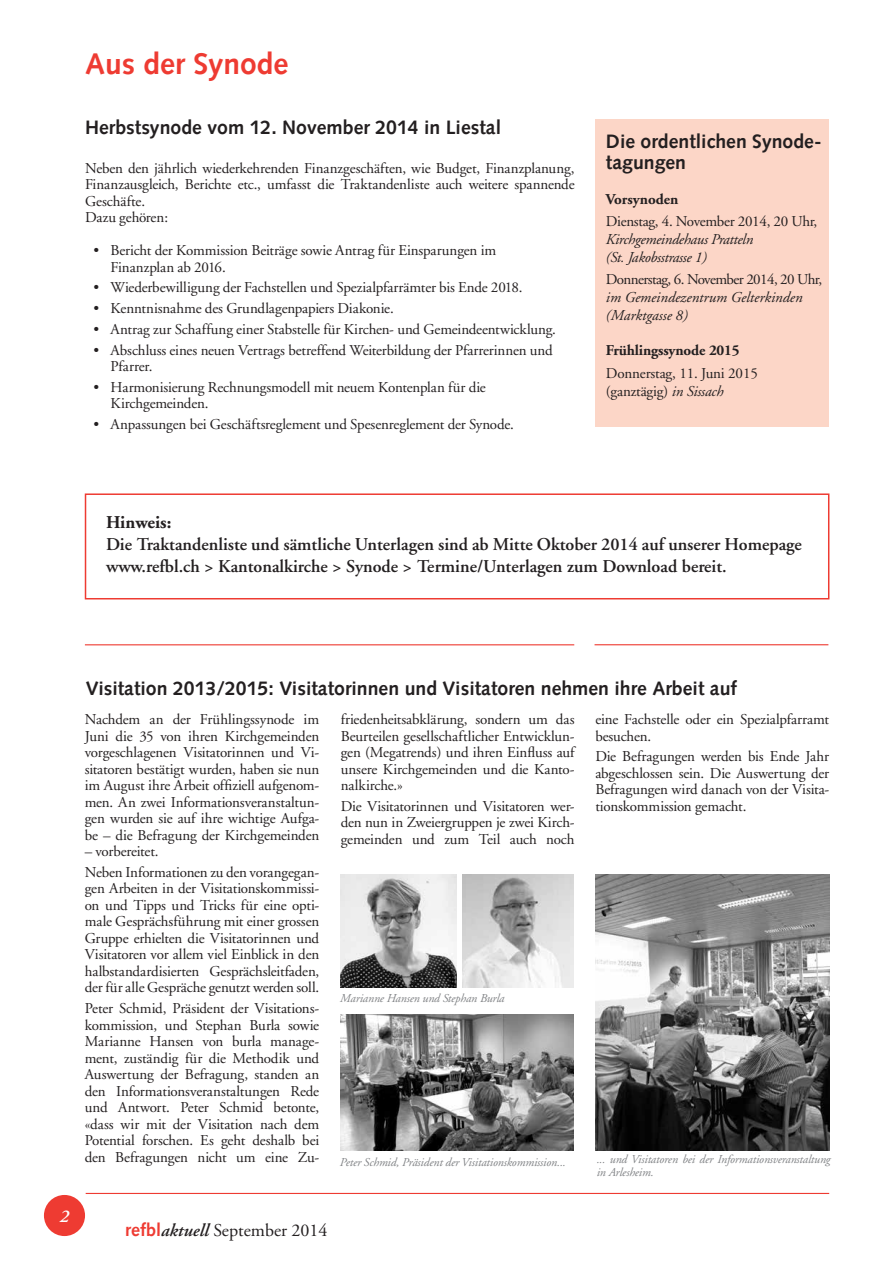
<style>
.page{position:relative;width:893px;height:1263px;background:#fff}
.page>*{position:absolute;margin:0;border:0;box-sizing:border-box;transform-origin:0 0}
.t1{font:700 30px "Syntax Com";color:#ee3b32}
.t2{font:700 19.5px/21px "Syntax Com";color:#231f20}
.t3{font:600 18px/21.6px "Adobe Garamond";color:#231f20}
.t4{font:18px "Adobe Garamond";color:#231f20}
.t5{font:700 18px "Adobe Garamond";color:#231f20}
.t6{font:italic 600 18px "Adobe Garamond";color:#fff}
.t7{font:15px/16.5px "Adobe Garamond";letter-spacing:-.01em;color:#231f20}
.t8{font:italic 15px/18px "Adobe Garamond";letter-spacing:-.02em;color:#231f20}
.t9{font:italic 15px/18px "Adobe Garamond";color:#231f20}
.t10{font:15px "Adobe Garamond";letter-spacing:-.04em;color:#231f20}
.t11{font:700 15px "Adobe Garamond";letter-spacing:-.01em;color:#231f20}
.t12{font:italic 12px/13.5px "Adobe Garamond";letter-spacing:-.01em;color:#808285}
.s1{font-style:italic}
.s2{font-family:"Syntax Com";font-weight:700;color:#ee3b32}
.s3{font-weight:600;font-style:italic}
</style>
<div class="page">
<div style="left:44px;top:1195px;width:41px;height:41px;background:#ee3b32;border-radius:50%"></div>
<hr style="left:86px;top:1193px;width:743px;height:1px;background:#ee3b32">
<div style="left:85px;top:493px;width:744px;height:106px;border:2px solid #ee3b32"></div>
<img style="left:595px;top:874px;width:234px;height:276px">
<div style="left:596px;top:119px;width:233px;height:308px;background:#fcd6c7"></div>
<img style="left:340px;top:874px;width:117px;height:114px">
<img style="left:462px;top:874px;width:111px;height:114px">
<img style="left:340px;top:1015px;width:234px;height:135px">
<hr style="left:594px;top:644px;width:234px;height:1px;background:#ee3b32">
<hr style="left:85px;top:644px;width:489px;height:1px;background:#ee3b32">
<h1 class="t1" style="left:85px;top:46px;width:205px">Aus der Synode</h1>
<h2 class="t2" style="left:85px;top:116px;width:418px">Herbstsynode vom 12. November 2014 in Liestal</h2>
<p class="t7" style="left:85px;top:160px;width:491px">Neben den jährlich wiederkehrenden Finanzgeschäften, wie Budget, Finanzplanung, Finanzausgleich, Berichte etc., umfasst die Traktandenliste auch weitere spannende Geschäfte.<br>Dazu gehören:</p>
<p class="t7" style="left:111px;top:242px;width:387px;text-indent:-17px">• Bericht der Kommission Beiträge sowie Antrag für Einsparungen im<br>Finanzplan ab 2016.</p>
<p class="t7" style="left:94px;top:280px;width:430px">• Wiederbewilligung der Fachstellen und Spezialpfarrämter bis Ende 2018.</p>
<p class="t7" style="left:94px;top:300px;width:302px">• Kenntnisnahme des Grundlagenpapiers Diakonie.</p>
<p class="t7" style="left:94px;top:321px;width:464px">• Antrag zur Schaffung einer Stabstelle für Kirchen- und Gemeindeentwicklung.</p>
<p class="t7" style="left:111px;top:342px;width:444px;text-indent:-17px">• Abschluss eines neuen Vertrags betreffend Weiterbildung der Pfarrerinnen und<br>Pfarrer.</p>
<p class="t7" style="left:111px;top:379px;width:377px;text-indent:-17px">• Harmonisierung Rechnungsmodell mit neuem Kontenplan für die<br>Kirchgemeinden.</p>
<p class="t7" style="left:94px;top:416px;width:422px">• Anpassungen bei Geschäftsreglement und Spesenreglement der Synode.</p>
<h2 class="t2" style="left:606px;top:131px;width:217px">Die ordentlichen Synode&shy;tagungen</h2>
<p class="t11" style="left:606px;top:191px;width:74px">Vorsynoden</p>
<p class="t7" style="left:606px;top:214px;width:213px">Dienstag, 4. November 2014, 20 Uhr,</p>
<p class="t8" style="left:606px;top:231px;width:149px">Kirchgemeindehaus Pratteln (St. Jakobsstrasse 1)</p>
<p class="t10" style="left:606px;top:272px;width:218px">Donnerstag, 6. November 2014, 20 Uhr,</p>
<p class="t9" style="left:606px;top:289px;width:198px">im Gemeindezentrum Gelterkinden (Marktgasse 8)</p>
<p class="t11" style="left:606px;top:342px;width:135px">Frühlingssynode 2015</p>
<p class="t7" style="left:606px;top:364px;width:153px;line-height:18px">Donnerstag, 11. Juni 2015 (ganztägig) <span class="s1">in Sissach</span></p>
<p class="t5" style="left:106px;top:513px;width:67px">Hinweis:</p>
<p class="t3" style="left:106px;top:534px;width:697px">Die Traktandenliste und sämtliche Unterlagen sind ab Mitte Oktober 2014 auf unserer Homepage www.refbl.ch &gt; Kantonalkirche &gt; Synode &gt; Termine/Unterlagen zum Download bereit.</p>
<p class="t6" style="left:60px;top:1206px;width:11px">2</p>
<h2 class="t2" style="left:86px;top:678px;width:653px">Visitation 2013/2015: Visitatorinnen und Visitatoren nehmen ihre Arbeit auf</h2>
<p class="t7" style="left:85px;top:711px;width:236px;text-align:justify">Nachdem an der Frühlingssynode im Juni die 35 von ihren Kirchgemeinden vorgeschlagenen Visitatorinnen und Vi&shy;sitatoren bestätigt wurden, haben sie nun im August ihre Arbeit offiziell aufgenom&shy;men. An zwei Informationsveranstaltun&shy;gen wurden sie auf ihre wichtige Aufga&shy;be – die Befragung der Kirchgemeinden</p>
<p class="t7" style="left:85px;top:841px;width:236px;line-height:20.7px">– vorbereitet.<br>Neben Informationen zu den vorangegan-</p>
<p class="t7" style="left:85px;top:881px;width:236px;text-align:justify">gen Arbeiten in der Visitationskommissi&shy;on und Tipps und Tricks für eine opti&shy;male Gesprächsführung mit einer grossen Gruppe erhielten die Visitatorinnen und Visitatoren vor allem viel Einblick in den halbstandardisierten Gesprächsleitfaden, der für alle Gespräche genutzt werden soll.</p>
<p class="t7" style="left:85px;top:1000px;width:236px;text-align:justify">Peter Schmid, Präsident der Visitations&shy;kommission, und Stephan Burla sowie Marianne Hansen von burla manage&shy;ment, zuständig für die Methodik und Auswertung der Befragung, standen an den Informationsveranstaltungen Rede und Antwort. Peter Schmid betonte, «dass wir mit der Visitation nach dem Potential forschen. Es geht deshalb bei den Befragungen nicht um eine Zu-</p>
<p class="t7" style="left:341px;top:711px;width:235px;text-align:justify">friedenheitsabklärung, sondern um das Beurteilen gesellschaftlicher Entwicklun&shy;gen (Megatrends) und ihren Einfluss auf unsere Kirchgemeinden und die Kanto&shy;nalkirche.»</p>
<p class="t7" style="left:341px;top:798px;width:235px;text-align:justify">Die Visitatorinnen und Visitatoren wer&shy;den nun in Zweiergruppen je zwei Kirch&shy;gemeinden und zum Teil auch noch</p>
<p class="t12" style="left:340px;top:992px;width:166px">Marianne Hansen und Stephan Burla</p>
<p class="t12" style="left:340px;top:1155px;width:228px">Peter Schmid, Präsident der Visitationskommission...</p>
<p class="t4" style="left:125px;top:1220px;width:204px"><span class="s2">refbl</span><span class="s3">aktuell</span> September 2014</p>
<p class="t7" style="left:595px;top:711px;width:235px">eine Fachstelle oder ein Spezialpfarramt besuchen.</p>
<p class="t7" style="left:595px;top:749px;width:235px;text-align:justify">Die Befragungen werden bis Ende Jahr abgeschlossen sein. Die Auswertung der Befragungen wird danach von der Visita&shy;tionskommission gemacht.</p>
<p class="t12" style="left:597px;top:1153px;width:235px">... und Visitatoren bei der Informationsveranstaltung in Arlesheim.</p>
</div>
